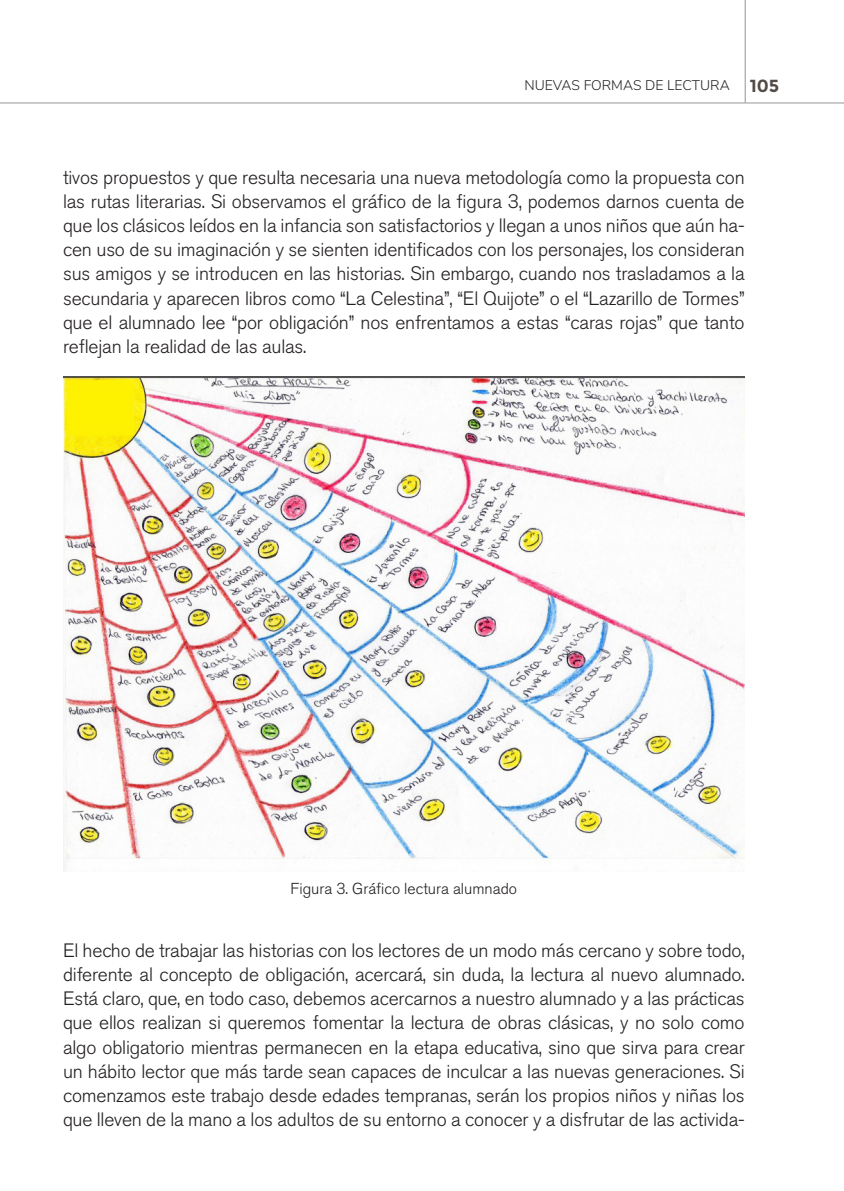
<style>
.page{position:relative;width:844px;height:1191px;background:#fff}
.page>*{position:absolute;margin:0;border:0;box-sizing:border-box;transform-origin:0 0}
.texto_ok{font:300 19.25px/24.2px "Akzidenz Grotesk Std";letter-spacing:-.01em;color:#231f20;text-align:justify}
.t1{font:700 17.5px "Montserrat";color:#524a47}
.pie_de_foto{font:300 15.75px "Akzidenz Grotesk Std";color:#231f20}
.t2{font:300 14px "Nunito Sans";color:#231f20}
</style>
<div class="page">
<hr style="left:0;top:103px;width:843px;height:1px;background:#939598">
<hr style="left:744px;top:0;width:1px;height:103px;background:#939598">
<img style="left:63px;top:376px;width:681px;height:496px">
<p class="t2" style="left:524px;top:75px;width:207px">NUEVAS FORMAS DE LECTURA</p>
<p class="t1" style="left:749px;top:75px;width:31px">105</p>
<p class="texto_ok" style="left:63px;top:165px;width:683px">tivos propuestos y que resulta necesaria una nueva metodología como la propuesta con las rutas literarias. Si observamos el gráfico de la figura 3, podemos darnos cuenta de que los clásicos leídos en la infancia son satisfactorios y llegan a unos niños que aún ha&shy;cen uso de su imaginación y se sienten identificados con los personajes, los consideran sus amigos y se introducen en las historias. Sin embargo, cuando nos trasladamos a la secundaria y aparecen libros como “La Celestina”, “El Quijote” o el “Lazarillo de Tormes” que el alumnado lee “por obligación” nos enfrentamos a estas “caras rojas” que tanto reflejan la realidad de las aulas.</p>
<p class="pie_de_foto" style="left:290px;top:880px;width:228px">Figura 3. Gráfico lectura alumnado</p>
<p class="texto_ok" style="left:63px;top:938px;width:683px">El hecho de trabajar las historias con los lectores de un modo más cercano y sobre todo, diferente al concepto de obligación, acercará, sin duda, la lectura al nuevo alumnado.<br>Está claro, que, en todo caso, debemos acercarnos a nuestro alumnado y a las prácticas que ellos realizan si queremos fomentar la lectura de obras clásicas, y no solo como algo obligatorio mientras permanecen en la etapa educativa, sino que sirva para crear un hábito lector que más tarde sean capaces de inculcar a las nuevas generaciones. Si comenzamos este trabajo desde edades tempranas, serán los propios niños y niñas los que lleven de la mano a los adultos de su entorno a conocer y a disfrutar de las activida-</p>
</div>
